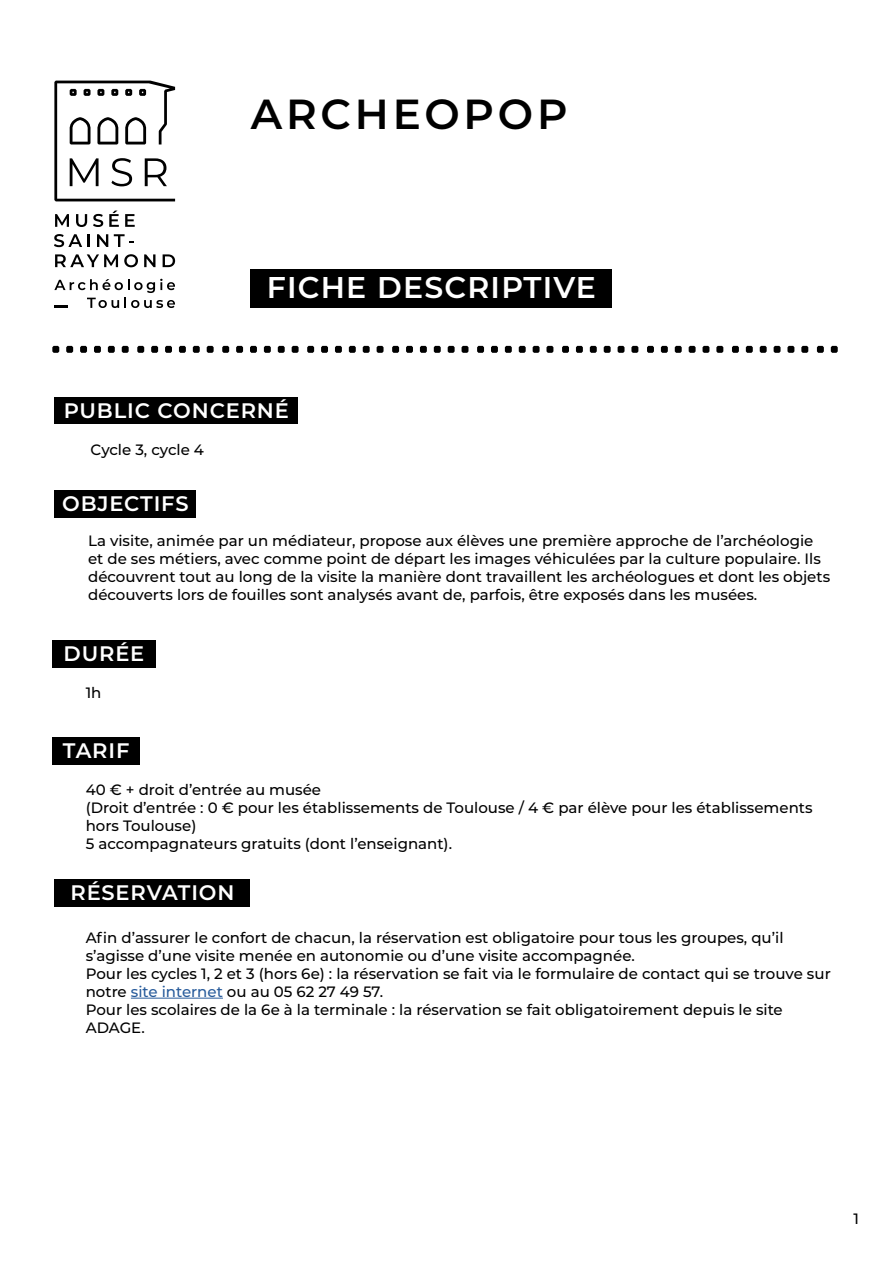
<style>
.page{position:relative;width:893px;height:1263px;background:#fff}
.page>*{position:absolute;margin:0;border:0;box-sizing:border-box;transform-origin:0 0}
.H_-_TITRE{font:600 42px "Montserrat";letter-spacing:.09em;color:#000}
.H1_-_Titre_de_niveau_H1{font:600 30px "Montserrat";letter-spacing:.04em;color:#fff}
.H2_-_Titre_de_niveau_H2{font:600 21px "Montserrat";letter-spacing:.04em;color:#fff}
.Paragraphe{font:500 15px/18px "Montserrat";color:#000}
.s1{color:#275b9b}
</style>
<div class="page">
<svg style="left:54px;top:81px;width:121px;height:120px"></svg>
<svg style="left:55px;top:214px;width:14px;height:13px"></svg>
<svg style="left:76px;top:214px;width:11px;height:13px"></svg>
<svg style="left:93px;top:214px;width:10px;height:13px"></svg>
<svg style="left:109px;top:211px;width:10px;height:16px"></svg>
<svg style="left:125px;top:214px;width:10px;height:13px"></svg>
<svg style="left:54px;top:234px;width:28px;height:13px"></svg>
<svg style="left:88px;top:234px;width:2px;height:13px"></svg>
<svg style="left:97px;top:234px;width:11px;height:13px"></svg>
<svg style="left:114px;top:234px;width:20px;height:13px"></svg>
<svg style="left:55px;top:254px;width:63px;height:13px"></svg>
<svg style="left:124px;top:254px;width:14px;height:13px"></svg>
<svg style="left:144px;top:254px;width:11px;height:13px"></svg>
<svg style="left:163px;top:254px;width:12px;height:13px"></svg>
<svg style="left:54px;top:279px;width:121px;height:29px"></svg>
<hr style="left:54px;top:305px;width:14px;height:3px;background:#000">
<div style="left:251px;top:269px;width:361px;height:39px;background:#000"></div>
<svg style="left:122px;top:346px;width:7px;height:7px"></svg>
<svg style="left:94px;top:346px;width:7px;height:7px"></svg>
<svg style="left:108px;top:346px;width:7px;height:7px"></svg>
<svg style="left:66px;top:346px;width:7px;height:7px"></svg>
<svg style="left:80px;top:346px;width:7px;height:7px"></svg>
<svg style="left:52px;top:346px;width:7px;height:7px"></svg>
<svg style="left:207px;top:346px;width:7px;height:7px"></svg>
<svg style="left:179px;top:346px;width:7px;height:7px"></svg>
<svg style="left:193px;top:346px;width:7px;height:7px"></svg>
<svg style="left:151px;top:346px;width:7px;height:7px"></svg>
<svg style="left:165px;top:346px;width:7px;height:7px"></svg>
<svg style="left:137px;top:346px;width:7px;height:7px"></svg>
<svg style="left:292px;top:346px;width:7px;height:7px"></svg>
<svg style="left:264px;top:346px;width:7px;height:7px"></svg>
<svg style="left:278px;top:346px;width:7px;height:7px"></svg>
<svg style="left:236px;top:346px;width:7px;height:7px"></svg>
<svg style="left:250px;top:346px;width:7px;height:7px"></svg>
<svg style="left:222px;top:346px;width:7px;height:7px"></svg>
<svg style="left:377px;top:346px;width:7px;height:7px"></svg>
<svg style="left:349px;top:346px;width:7px;height:7px"></svg>
<svg style="left:363px;top:346px;width:7px;height:7px"></svg>
<svg style="left:321px;top:346px;width:7px;height:7px"></svg>
<svg style="left:335px;top:346px;width:7px;height:7px"></svg>
<svg style="left:307px;top:346px;width:7px;height:7px"></svg>
<svg style="left:462px;top:346px;width:6px;height:7px"></svg>
<svg style="left:434px;top:346px;width:7px;height:7px"></svg>
<svg style="left:448px;top:346px;width:7px;height:7px"></svg>
<svg style="left:406px;top:346px;width:7px;height:7px"></svg>
<svg style="left:420px;top:346px;width:7px;height:7px"></svg>
<svg style="left:392px;top:346px;width:7px;height:7px"></svg>
<svg style="left:546px;top:346px;width:7px;height:7px"></svg>
<svg style="left:519px;top:346px;width:7px;height:7px"></svg>
<svg style="left:533px;top:346px;width:7px;height:7px"></svg>
<svg style="left:491px;top:346px;width:7px;height:7px"></svg>
<svg style="left:505px;top:346px;width:7px;height:7px"></svg>
<svg style="left:477px;top:346px;width:7px;height:7px"></svg>
<svg style="left:631px;top:346px;width:7px;height:7px"></svg>
<svg style="left:604px;top:346px;width:7px;height:7px"></svg>
<svg style="left:618px;top:346px;width:6px;height:7px"></svg>
<svg style="left:576px;top:346px;width:7px;height:7px"></svg>
<svg style="left:590px;top:346px;width:7px;height:7px"></svg>
<svg style="left:562px;top:346px;width:7px;height:7px"></svg>
<svg style="left:716px;top:346px;width:7px;height:7px"></svg>
<svg style="left:689px;top:346px;width:7px;height:7px"></svg>
<svg style="left:702px;top:346px;width:7px;height:7px"></svg>
<svg style="left:661px;top:346px;width:7px;height:7px"></svg>
<svg style="left:675px;top:346px;width:7px;height:7px"></svg>
<svg style="left:647px;top:346px;width:7px;height:7px"></svg>
<svg style="left:801px;top:346px;width:7px;height:7px"></svg>
<svg style="left:774px;top:346px;width:6px;height:7px"></svg>
<svg style="left:787px;top:346px;width:7px;height:7px"></svg>
<svg style="left:746px;top:346px;width:7px;height:7px"></svg>
<svg style="left:760px;top:346px;width:7px;height:7px"></svg>
<svg style="left:732px;top:346px;width:7px;height:7px"></svg>
<svg style="left:831px;top:346px;width:7px;height:7px"></svg>
<svg style="left:817px;top:346px;width:7px;height:7px"></svg>
<div style="left:54px;top:397px;width:244px;height:27px;background:#000"></div>
<div style="left:54px;top:490px;width:142px;height:28px;background:#000"></div>
<div style="left:52px;top:640px;width:104px;height:28px;background:#000"></div>
<div style="left:52px;top:737px;width:88px;height:27px;background:#000"></div>
<div style="left:55px;top:880px;width:195px;height:26px;background:#000"></div>
<hr style="left:131px;top:998px;width:92px;height:1px;background:#275b9b">
<p class="H_-_TITRE" style="left:251px;top:84px;width:318px">ARCHEOPOP</p>
<h1 class="H1_-_Titre_de_niveau_H1" style="left:267px;top:266px;width:331px">FICHE DESCRIPTIVE</h1>
<h2 class="H2_-_Titre_de_niveau_H2" style="left:64px;top:395px;width:227px">PUBLIC CONCERNÉ</h2>
<p class="Paragraphe" style="left:91px;top:440px;width:115px">Cycle 3, cycle 4</p>
<h2 class="H2_-_Titre_de_niveau_H2" style="left:62px;top:488px;width:128px">OBJECTIFS</h2>
<p class="Paragraphe" style="left:88px;top:531px;width:744px">La visite, animée par un médiateur, propose aux élèves une première approche de l’archéologie et de ses métiers, avec comme point de départ les images véhiculées par la culture populaire. Ils découvrent tout au long de la visite la manière dont travaillent les archéologues et dont les objets découverts lors de fouilles sont analysés avant de, parfois, être exposés dans les musées.</p>
<h2 class="H2_-_Titre_de_niveau_H2" style="left:64px;top:638px;width:82px">DURÉE</h2>
<p class="Paragraphe" style="left:86px;top:683px;width:17px">1h</p>
<h2 class="H2_-_Titre_de_niveau_H2" style="left:63px;top:735px;width:68px">TARIF</h2>
<p class="Paragraphe" style="left:86px;top:780px;width:237px">40 € + droit d’entrée au musée</p>
<p class="Paragraphe" style="left:86px;top:798px;width:728px">(Droit d’entrée : 0 € pour les établissements de Toulouse / 4 € par élève pour les établissements hors Toulouse)</p>
<p class="Paragraphe" style="left:86px;top:834px;width:368px">5 accompagnateurs gratuits (dont l’enseignant).</p>
<h2 class="H2_-_Titre_de_niveau_H2" style="left:70px;top:878px;width:166px">RÉSERVATION</h2>
<p class="Paragraphe" style="left:86px;top:928px;width:699px">Afin d’assurer le confort de chacun, la réservation est obligatoire pour tous les groupes, qu’il s’agisse d’une visite menée en autonomie ou d’une visite accompagnée.</p>
<p class="Paragraphe" style="left:86px;top:964px;width:747px">Pour les cycles 1, 2 et 3 (hors 6e) : la réservation se fait via le formulaire de contact qui se trouve sur notre <span class="s1">site internet</span> ou au 05 62 27 49 57.</p>
<p class="Paragraphe" style="left:86px;top:1000px;width:699px">Pour les scolaires de la 6e à la terminale : la réservation se fait obligatoirement depuis le site<br>ADAGE.</p>
<p class="Paragraphe" style="left:854px;top:1208px;width:7px">1</p>
</div>
